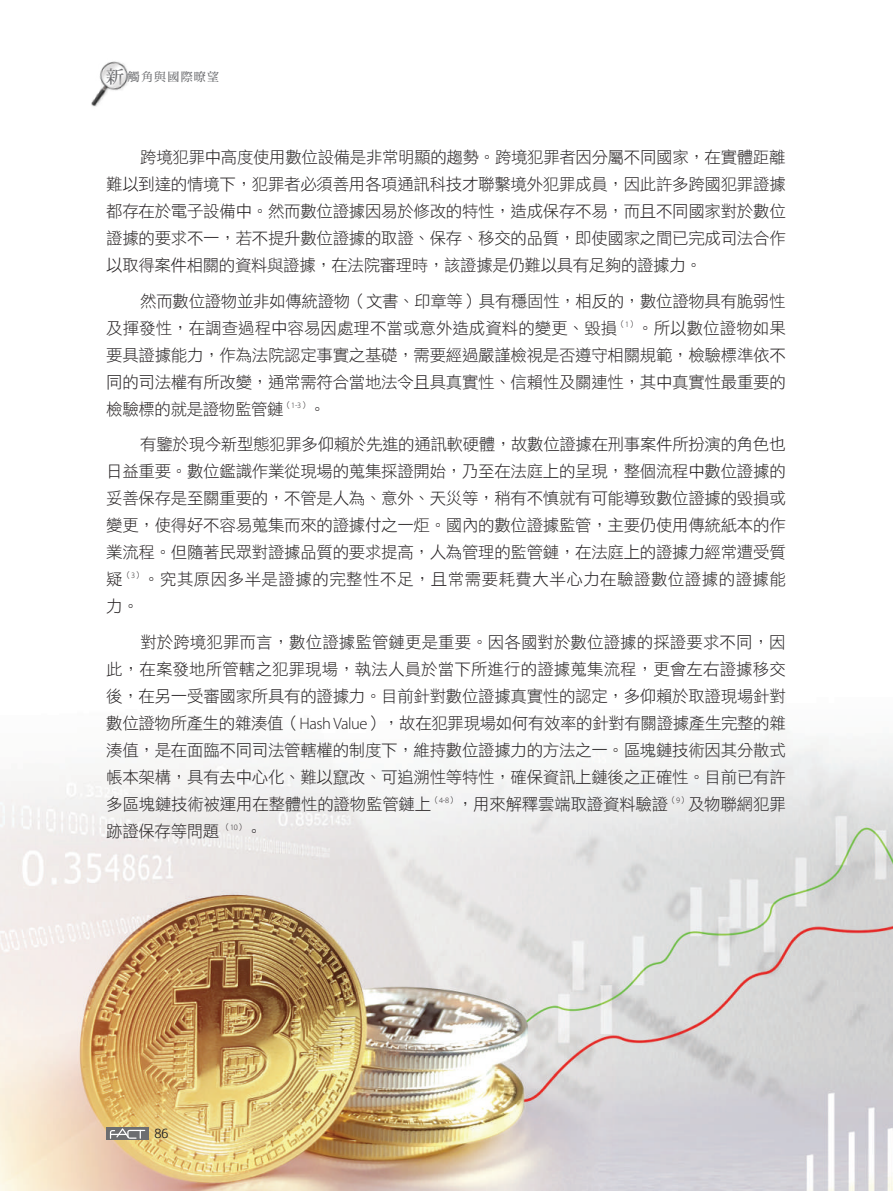
<style>
.page{position:relative;width:893px;height:1191px;background:#fff}
.page>*{position:absolute;margin:0;border:0;box-sizing:border-box;transform-origin:0 0}
.t1{font:16.5px/27px "DF Hei Std W3";letter-spacing:-.02em;color:#231f20;text-align:justify}
.t2{font:12px "DF Ming Std W7";letter-spacing:.1em;color:#6c6d70}
.t3{font:12px "Euphemia UCAS";color:#231f20}
.s1{font-size:18px}
.s2{font-family:"Myriad Pro";font-weight:300}
</style>
<div class="page">
<img style="left:0;top:736px;width:893px;height:455px">
<svg style="left:106px;top:1127px;width:43px;height:13px"></svg>
<svg style="left:110px;top:1128px;width:35px;height:10px"></svg>
<img style="left:91px;top:61px;width:38px;height:46px">
<p class="t2" style="left:106px;top:70px;width:114px"><span class="s1">新</span>觸角與國際暸望</p>
<p class="t1" style="left:106px;top:143px;width:681px;text-indent:34px">跨境犯罪中高度使用數位設備是非常明顯的趨勢。跨境犯罪者因分屬不同國家，在實體距離難以到達的情境下，犯罪者必須善用各項通訊科技才聯繫境外犯罪成員，因此許多跨國犯罪證據都存在於電子設備中。然而數位證據因易於修改的特性，造成保存不易，而且不同國家對於數位證據的要求不一，若不提升數位證據的取證、保存、移交的品質，即使國家之間已完成司法合作以取得案件相關的資料與證據，在法院審理時，該證據是仍難以具有足夠的證據力。</p>
<p class="t1" style="left:106px;top:287px;width:681px;text-indent:34px">然而數位證物並非如傳統證物（文書、印章等）具有穩固性，相反的，數位證物具有脆弱性及揮發性，在調查過程中容易因處理不當或意外造成資料的變更、毀損<sup>（</sup><sup>1</sup><sup>）</sup>。所以數位證物如果要具證據能力，作為法院認定事實之基礎，需要經過嚴謹檢視是否遵守相關規範，檢驗標準依不同的司法權有所改變，通常需符合當地法令且具真實性、信賴性及關連性，其中真實性最重要的檢驗標的就是證物監管鏈<sup>（</sup><sup>1-3</sup><sup>）</sup>。</p>
<p class="t1" style="left:106px;top:430px;width:681px;text-indent:34px">有鑒於現今新型態犯罪多仰賴於先進的通訊軟硬體，故數位證據在刑事案件所扮演的角色也日益重要。數位鑑識作業從現場的蒐集採證開始，乃至在法庭上的呈現，整個流程中數位證據的妥善保存是至關重要的，不管是人為、意外、天災等，稍有不慎就有可能導致數位證據的毀損或變更，使得好不容易蒐集而來的證據付之一炬。國內的數位證據監管，主要仍使用傳統紙本的作業流程。但隨著民眾對證據品質的要求提高，人為管理的監管鏈，在法庭上的證據力經常遭受質疑<sup>（</sup><sup>3</sup><sup>）</sup>。究其原因多半是證據的完整性不足，且常需要耗費大半心力在驗證數位證據的證據能力。</p>
<p class="t1" style="left:106px;top:628px;width:681px;text-indent:34px">對於跨境犯罪而言，數位證據監管鏈更是重要。因各國對於數位證據的採證要求不同，因此，在案發地所管轄之犯罪現場，執法人員於當下所進行的證據蒐集流程，更會左右證據移交後，在另一受審國家所具有的證據力。目前針對數位證據真實性的認定，多仰賴於取證現場針對數位證物所產生的雜湊值（<span class="s2">Hash Value</span>），故在犯罪現場如何有效率的針對有關證據產生完整的雜湊值，是在面臨不同司法管轄權的制度下，維持數位證據力的方法之一。區塊鏈技術因其分散式帳本架構，具有去中心化、難以竄改、可追溯性等特性，確保資訊上鏈後之正確性。目前已有許多區塊鏈技術被運用在整體性的證物監管鏈上<sup>（</sup><sup>4-8</sup><sup>）</sup>，用來解釋雲端取證資料驗證<sup>（</sup><sup>9</sup><sup>）</sup>及物聯網犯罪跡證保存等問題<sup>（</sup><sup>10</sup><sup>）</sup>。</p>
<p class="t3" style="left:155px;top:1125px;width:15px">86</p>
</div>
